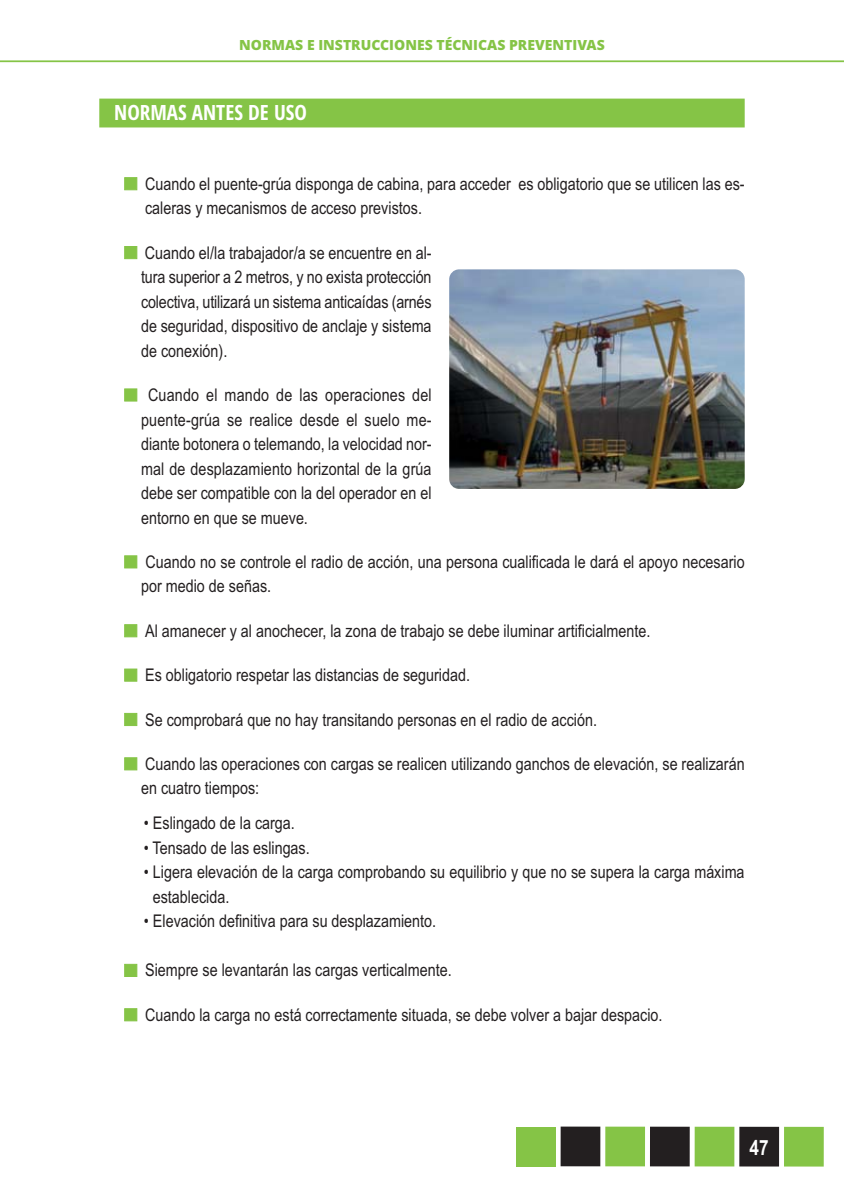
<style>
.page{position:relative;width:844px;height:1191px;background:#fff}
.page>*{position:absolute;margin:0;border:0;box-sizing:border-box;transform-origin:0 0}
.t1{font:700 condensed 21px "Open Sans";color:#fff}
.t2{font:700 21px "Arial Narrow";color:#fff}
.t3{font:17.5px/24.5px "Arial Narrow";color:#231f20}
.t4{font:800 14px "Open Sans";color:#85c446}
.s1{color:#85c446}
</style>
<div class="page">
<div style="left:99px;top:99px;width:645px;height:28px;background:#85c446"></div>
<div style="left:515px;top:1126px;width:40px;height:40px;background:#85c446"></div>
<div style="left:560px;top:1126px;width:40px;height:40px;background:#231f20"></div>
<div style="left:605px;top:1126px;width:40px;height:40px;background:#85c446"></div>
<div style="left:649px;top:1126px;width:40px;height:40px;background:#231f20"></div>
<div style="left:694px;top:1126px;width:40px;height:40px;background:#85c446"></div>
<div style="left:739px;top:1126px;width:39px;height:40px;background:#231f20"></div>
<div style="left:783px;top:1126px;width:40px;height:40px;background:#85c446"></div>
<hr style="left:0;top:60px;width:843px;height:2px;background:#85c446">
<img style="left:449px;top:269px;width:295px;height:220px;border-radius:10px">
<p class="t4" style="left:239px;top:37px;width:367px">NORMAS E INSTRUCCIONES TÉCNICAS PREVENTIVAS</p>
<p class="t1" style="left:114px;top:104px;width:194px">NORMAS ANTES DE USO</p>
<p class="t3" style="left:145px;top:173px;width:601px;text-indent:-21px"><span class="s1">■</span> Cuando el puente-grúa disponga de cabina, para acceder es obligatorio que se utilicen las es&shy;caleras y mecanismos de acceso previstos.</p>
<p class="t3" style="left:141px;top:242px;width:292px;text-align:justify;text-indent:-17px"><span class="s1">■</span> Cuando el/la trabajador/a se encuentre en al&shy;tura superior a 2 metros, y no exista protección colectiva, utilizará un sistema anticaídas (arnés de seguridad, dispositivo de anclaje y sistema de conexión).</p>
<p class="t3" style="left:141px;top:384px;width:292px;text-align:justify;text-indent:-17px"><span class="s1">■</span> Cuando el mando de las operaciones del puente-grúa se realice desde el suelo me&shy;diante botonera o telemando, la velocidad nor&shy;mal de desplazamiento horizontal de la grúa debe ser compatible con la del operador en el entorno en que se mueve.</p>
<p class="t3" style="left:141px;top:551px;width:605px;text-indent:-17px"><span class="s1">■</span> Cuando no se controle el radio de acción, una persona cualificada le dará el apoyo necesario por medio de señas.</p>
<p class="t3" style="left:124px;top:620px;width:527px"><span class="s1">■</span> Al amanecer y al anochecer, la zona de trabajo se debe iluminar artificialmente.</p>
<p class="t3" style="left:124px;top:664px;width:347px"><span class="s1">■</span> Es obligatorio respetar las distancias de seguridad.</p>
<p class="t3" style="left:124px;top:709px;width:474px"><span class="s1">■</span> Se comprobará que no hay transitando personas en el radio de acción.</p>
<p class="t3" style="left:141px;top:753px;width:605px;text-indent:-17px"><span class="s1">■</span> Cuando las operaciones con cargas se realicen utilizando ganchos de elevación, se realizarán en cuatro tiempos:</p>
<p class="t3" style="left:144px;top:812px;width:152px">• Eslingado de la carga.</p>
<p class="t3" style="left:144px;top:837px;width:167px">• Tensado de las eslingas.</p>
<p class="t3" style="left:153px;top:861px;width:593px;text-indent:-9px">• Ligera elevación de la carga comprobando su equilibrio y que no se supera la carga máxima establecida.</p>
<p class="t3" style="left:144px;top:910px;width:293px">• Elevación definitiva para su desplazamiento.</p>
<p class="t3" style="left:124px;top:959px;width:329px"><span class="s1">■</span> Siempre se levantarán las cargas verticalmente.</p>
<p class="t3" style="left:124px;top:1004px;width:539px"><span class="s1">■</span> Cuando la carga no está correctamente situada, se debe volver a bajar despacio.</p>
<p class="t2" style="left:749px;top:1140px;width:21px">47</p>
</div>
